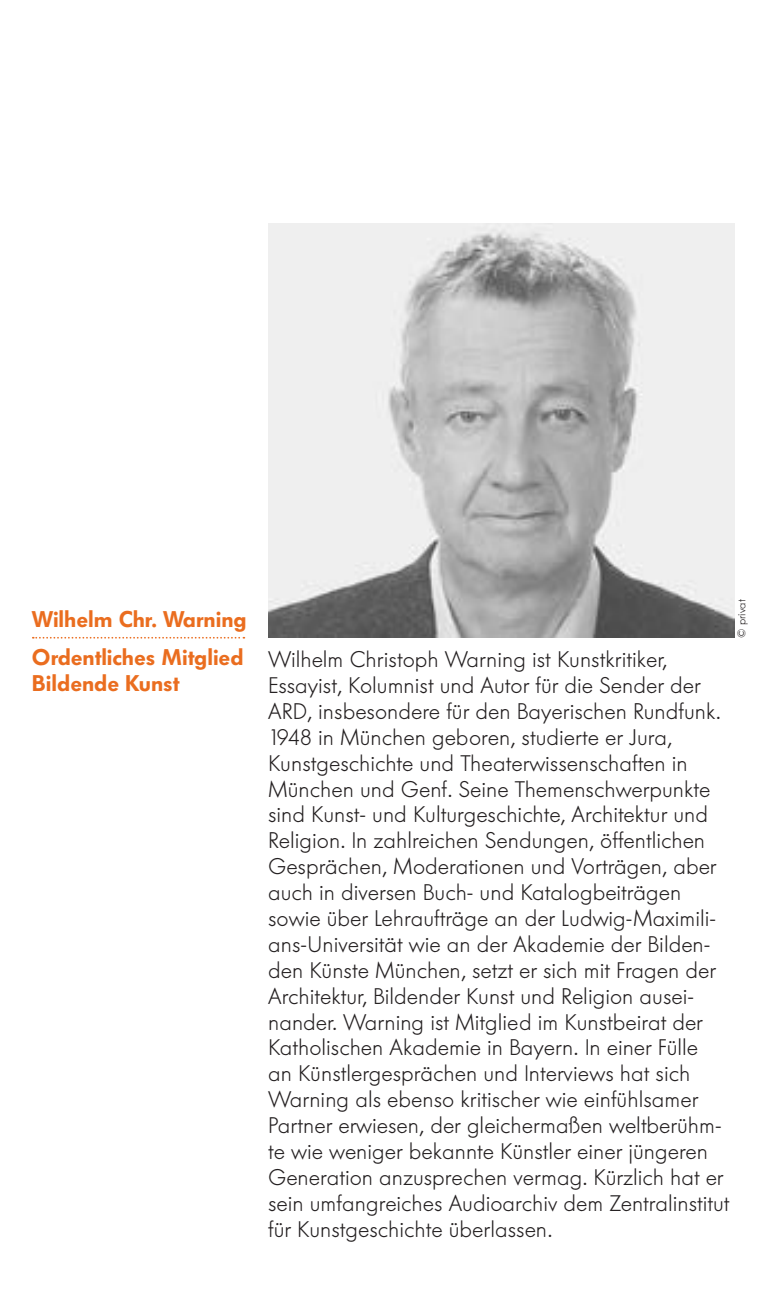
<style>
.page{position:relative;width:766px;height:1314px;background:#fff}
.page>*{position:absolute;margin:0;border:0;box-sizing:border-box;transform-origin:0 0}
.t1{font:300 22.5px/25.9px "Futura BQ";color:#231f20}
.t2{font:600 22.5px/38.7px "Futura BQ";color:#ea6d1f}
.t3{font:300 11.25px "Futura BQ";color:#231f20}
</style>
<div class="page">
<svg style="left:33px;top:637px;width:211px;height:2px"></svg>
<img style="left:268px;top:223px;width:465px;height:415px">
<p class="t2" style="left:32px;top:600px;width:216px">Wilhelm Chr. Warning<br>Ordentliches Mitglied</p>
<p class="t2" style="left:32px;top:664px;width:149px">Bildende Kunst</p>
<p class="t1" style="left:268px;top:647px;width:463px">Wilhelm Christoph Warning ist Kunstkritiker, Essayist, Kolumnist und Autor für die Sender der ARD, insbesondere für den Bayerischen Rundfunk.<br>1948 in München geboren, studierte er Jura, Kunstgeschichte und Theaterwissenschaften in München und Genf. Seine Themenschwerpunkte sind Kunst- und Kulturgeschichte, Architektur und Religion. In zahlreichen Sendungen, öffentlichen Gesprächen, Moderationen und Vorträgen, aber auch in diversen Buch- und Katalogbeiträgen sowie über Lehraufträge an der Ludwig-Maximili&shy;ans-Universität wie an der Akademie der Bilden&shy;den Künste München, setzt er sich mit Fragen der Architektur, Bildender Kunst und Religion ausei&shy;nander. Warning ist Mitglied im Kunstbeirat der Katholischen Akademie in Bayern. In einer Fülle<br>an Künstlergesprächen und Interviews hat sich Warning als ebenso kritischer wie einfühlsamer Partner erwiesen, der gleichermaßen weltberühm&shy;te wie weniger bekannte Künstler einer jüngeren Generation anzusprechen vermag. Kürzlich hat er sein umfangreiches Audioarchiv dem Zentralinstitut für Kunstgeschichte überlassen.</p>
<p class="t3" style="left:734px;top:638px;width:40px;rotate:-90deg">© privat</p>
</div>
